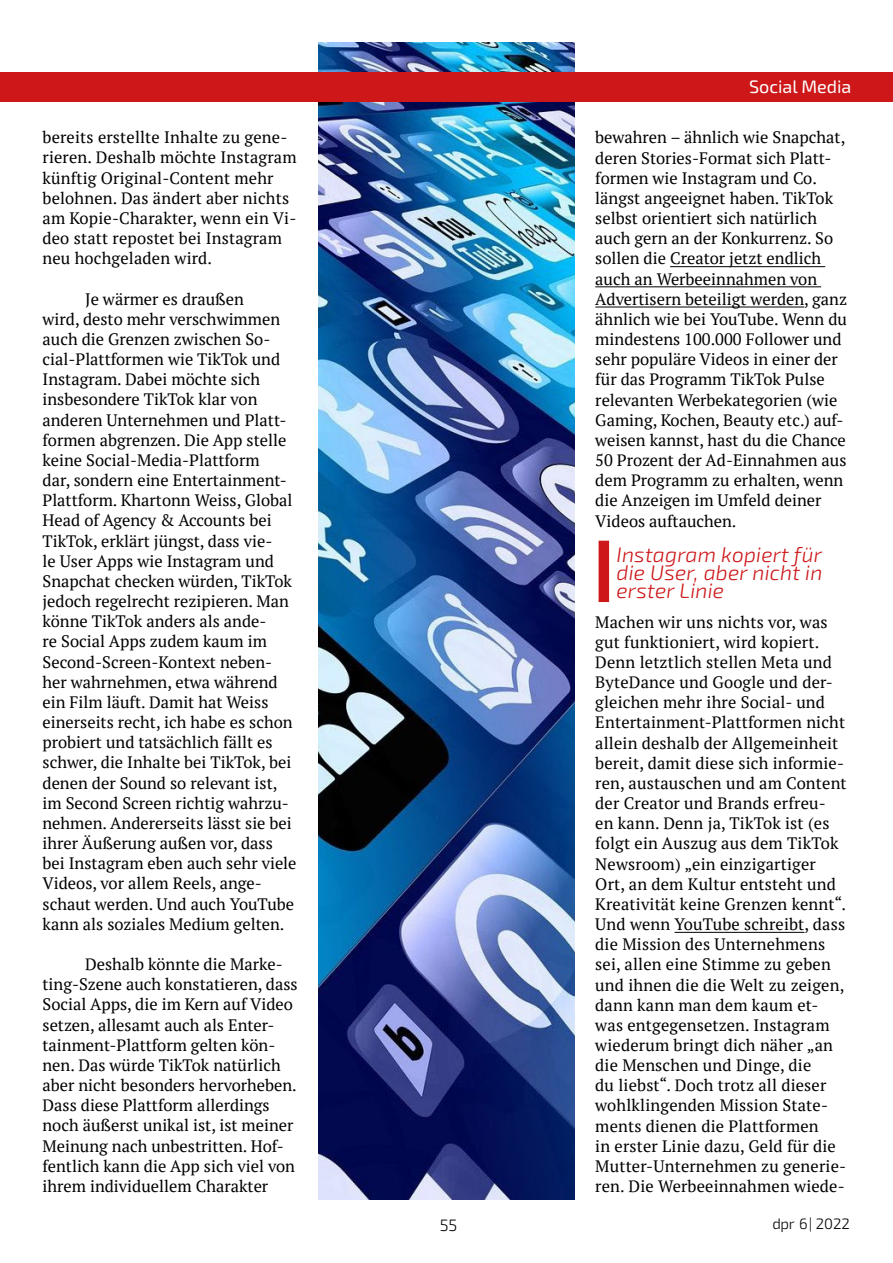
<style>
.page{position:relative;width:893px;height:1263px;background:#fff}
.page>*{position:absolute;margin:0;border:0;box-sizing:border-box;transform-origin:0 0}
.t1{font:italic 300 21px/18px "Exo 2";letter-spacing:.01em;color:#cd1719;text-align:justify}
.t2{font:18px "Exo 2";color:#fff}
.t3{font:16.5px/20.1px "PT Serif";color:#000}
.t4{font:300 16.5px "Exo 2";color:#000}
.t5{font:300 15px "Exo 2";letter-spacing:-.005em;color:#000}
</style>
<div class="page">
<img style="left:319px;top:43px;width:255px;height:1156px">
<hr style="left:670px;top:266px;width:155px;height:1px;background:#000">
<hr style="left:595px;top:286px;width:226px;height:1px;background:#000">
<hr style="left:595px;top:307px;width:209px;height:1px;background:#000">
<div style="left:599px;top:541px;width:10px;height:61px;background:#cd1719"></div>
<hr style="left:675px;top:932px;width:129px;height:1px;background:#000">
<div style="left:0;top:72px;width:893px;height:30px;background:#cd1719"></div>
<p class="t3" style="left:43px;top:127px;width:256px">bereits erstellte Inhalte zu gene&shy;rieren. Deshalb möchte Instagram künftig Original-Content mehr belohnen. Das ändert aber nichts am Kopie-Charakter, wenn ein Vi&shy;deo statt repostet bei Instagram neu hochgeladen wird.</p>
<p class="t3" style="left:43px;top:288px;width:256px;text-indent:43px">Je wärmer es draußen<br>wird, desto mehr verschwimmen auch die Grenzen zwischen So&shy;cial-Plattformen wie TikTok und<br>Instagram. Dabei möchte sich insbesondere TikTok klar von anderen Unternehmen und Platt&shy;formen abgrenzen. Die App stelle keine Social-Media-Plattform<br>dar, sondern eine Entertainment-<br>Plattform. Khartonn Weiss, Global<br>Head of Agency &amp; Accounts bei<br>TikTok, erklärt jüngst, dass vie-<br>le User Apps wie Instagram und<br>Snapchat checken würden, TikTok jedoch regelrecht rezipieren. Man könne TikTok anders als ande-<br>re Social Apps zudem kaum im<br>Second-Screen-Kontext neben&shy;her wahrnehmen, etwa während ein Film läuft. Damit hat Weiss einerseits recht, ich habe es schon probiert und tatsächlich fällt es schwer, die Inhalte bei TikTok, bei denen der Sound so relevant ist, im Second Screen richtig wahrzu&shy;nehmen. Andererseits lässt sie bei ihrer Äußerung außen vor, dass bei Instagram eben auch sehr viele<br>Videos, vor allem Reels, ange&shy;schaut werden. Und auch YouTube kann als soziales Medium gelten.</p>
<p class="t3" style="left:43px;top:954px;width:257px;text-indent:43px">Deshalb könnte die Marke&shy;ting-Szene auch konstatieren, dass Social Apps, die im Kern auf Video setzen, allesamt auch als Enter&shy;tainment-Plattform gelten kön&shy;nen. Das würde TikTok natürlich aber nicht besonders hervorheben.<br>Dass diese Plattform allerdings noch äußerst unikal ist, ist meiner Meinung nach unbestritten. Hof&shy;fentlich kann die App sich viel von ihrem individuellem Charakter</p>
<p class="t2" style="left:749px;top:77px;width:104px">Social Media</p>
<p class="t3" style="left:595px;top:127px;width:253px">bewahren – ähnlich wie Snapchat, deren Stories-Format sich Platt&shy;formen wie Instagram und Co. längst angeeignet haben. TikTok selbst orientiert sich natürlich auch gern an der Konkurrenz. So sollen die Creator jetzt endlich auch an Werbeeinnahmen von<br>Advertisern beteiligt werden, ganz ähnlich wie bei YouTube. Wenn du mindestens 100.000 Follower und sehr populäre Videos in einer der für das Programm TikTok Pulse relevanten Werbekategorien (wie<br>Gaming, Kochen, Beauty etc.) auf&shy;weisen kannst, hast du die Chance<br>50 Prozent der Ad-Einnahmen aus dem Programm zu erhalten, wenn die Anzeigen im Umfeld deiner<br>Videos auftauchen.</p>
<p class="t1" style="left:617px;top:546px;width:207px">Instagram kopiert für die User, aber nicht in erster Linie</p>
<p class="t3" style="left:595px;top:611px;width:253px">Machen wir uns nichts vor, was gut funktioniert, wird kopiert.<br>Denn letztlich stellen Meta und<br>ByteDance und Google und der&shy;gleichen mehr ihre Social- und<br>Entertainment-Plattformen nicht allein deshalb der Allgemeinheit bereit, damit diese sich informie&shy;ren, austauschen und am Content der Creator und Brands erfreu&shy;en kann. Denn ja, TikTok ist (es folgt ein Auszug aus dem TikTok<br>Newsroom) „ein einzigartiger<br>Ort, an dem Kultur entsteht und<br>Kreativität keine Grenzen kennt“.<br>Und wenn YouTube schreibt, dass die Mission des Unternehmens sei, allen eine Stimme zu geben und ihnen die die Welt zu zeigen, dann kann man dem kaum et&shy;was entgegensetzen. Instagram wiederum bringt dich näher „an die Menschen und Dinge, die<br>du liebst“. Doch trotz all dieser wohlklingenden Mission State&shy;ments dienen die Plattformen<br>in erster Linie dazu, Geld für die<br>Mutter-Unternehmen zu generie&shy;ren. Die Werbeeinnahmen wiede-</p>
<p class="t4" style="left:440px;top:1215px;width:19px">55</p>
<p class="t5" style="left:772px;top:1215px;width:79px">dpr 6 | 2022</p>
</div>
